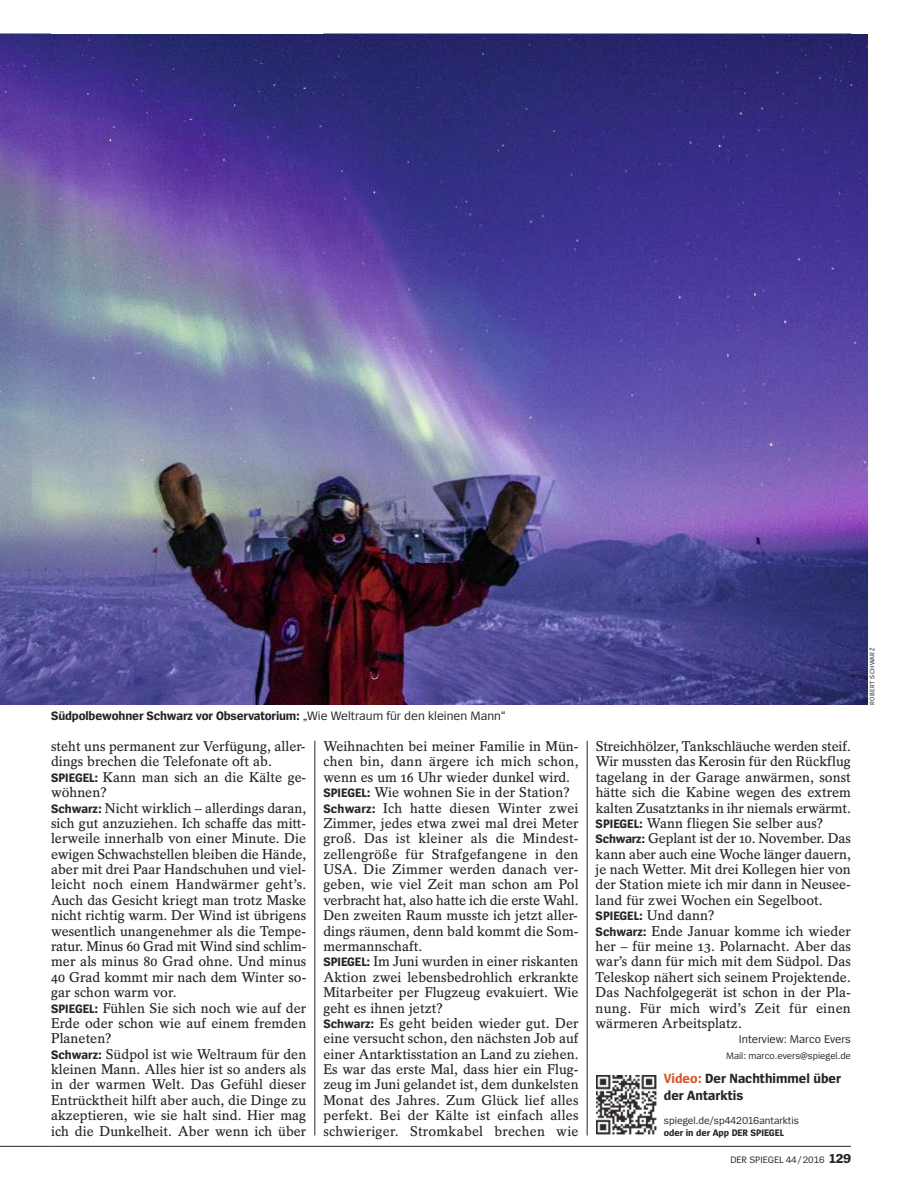
<style>
.page{position:relative;width:902px;height:1191px;background:#fff}
.page>*{position:absolute;margin:0;border:0;box-sizing:border-box;transform-origin:0 0}
.t1{font:600 14.1px/15.3px "Spiegel Serif";color:#272627}
.t2{font:700 13.8px/16.5px "Spiegel Sans";color:#272627}
.t3{font:700 12.75px "Spiegel Sans";letter-spacing:-.01em;color:#272627}
.t4{font:11.7px "Spiegel Sans";color:#272627}
.t5{font:10.5px "Spiegel Sans";color:#272627}
.t6{font:700 9.9px "Spiegel Sans";color:#272627}
.t7{font:9.75px "Spiegel Sans";color:#272627}
.t8{font:6.75px "Spiegel Sans";letter-spacing:.05em;color:#272627}
.s1{font-weight:400}
.s2{font-family:"Spiegel Sans";font-weight:700;font-size:12.75px}
.s3{font-family:"Spiegel Serif";font-weight:600;font-size:14.1px}
.s4{color:#d3592c}
.s5{font-weight:700;font-size:13.5px}
</style>
<div class="page">
<hr style="left:0;top:1146px;width:51px;height:1px;background:#272627">
<hr style="left:51px;top:1146px;width:799px;height:1px;background:#272627">
<hr style="left:314px;top:740px;width:1px;height:395px;background:#272627">
<hr style="left:587px;top:740px;width:1px;height:395px;background:#272627">
<img style="left:0;top:34px;width:867px;height:671px">
<img style="left:596px;top:1075px;width:60px;height:59px">
<p class="t3" style="left:51px;top:711px;width:456px">Südpolbewohner Schwarz vor Observatorium: <span class="s1">„Wie Weltraum für den kleinen Mann“</span></p>
<p class="t1" style="left:51px;top:740px;width:257px">steht uns permanent zur Verfügung, aller&shy;dings brechen die Telefonate oft ab.<br><span class="s2">SPIEGEL:</span> Kann man sich an die Kälte ge&shy;wöhnen?<br><span class="s2">Schwarz:</span> Nicht wirklich – allerdings daran, sich gut anzuziehen. Ich schaffe das mitt&shy;lerweile innerhalb von einer Minute. Die ewigen Schwachstellen bleiben die Hände, aber mit drei Paar Handschuhen und viel&shy;leicht noch einem Handwärmer geht’s.<br>Auch das Gesicht kriegt man trotz Maske nicht richtig warm. Der Wind ist übrigens wesentlich unangenehmer als die Tempe&shy;ratur. Minus 60 Grad mit Wind sind schlim&shy;mer als minus 80 Grad ohne. Und minus 40 Grad kommt mir nach dem Winter so&shy;gar schon warm vor.<br><span class="s2">SPIEGEL:</span> Fühlen Sie sich noch wie auf der Erde oder schon wie auf einem fremden Planeten?<br><span class="s2">Schwarz:</span> Südpol ist wie Weltraum für den kleinen Mann. Alles hier ist so anders als in der warmen Welt. Das Gefühl dieser Entrücktheit hilft aber auch, die Dinge zu akzeptieren, wie sie halt sind. Hier mag ich die Dunkelheit. Aber wenn ich über</p>
<p class="t1" style="left:323px;top:740px;width:257px">Weihnachten bei meiner Familie in Mün&shy;chen bin, dann ärgere ich mich schon, wenn es um 16 Uhr wieder dunkel wird.<br><span class="s2">SPIEGEL:</span> Wie wohnen Sie in der Station?<br><span class="s2">Schwarz:</span> Ich hatte diesen Winter zwei Zimmer, jedes etwa zwei mal drei Meter groß. Das ist kleiner als die Mindest&shy;zellengröße für Strafgefangene in den USA. Die Zimmer werden danach ver&shy;geben, wie viel Zeit man schon am Pol verbracht hat, also hatte ich die erste Wahl.<br>Den zweiten Raum musste ich jetzt aller&shy;dings räumen, denn bald kommt die Som&shy;mermannschaft.<br><span class="s2">SPIEGEL:</span> Im Juni wurden in einer riskanten Aktion zwei lebensbedrohlich erkrankte Mitarbeiter per Flugzeug evakuiert. Wie geht es ihnen jetzt?<br><span class="s2">Schwarz:</span> Es geht beiden wieder gut. Der eine versucht schon, den nächsten Job auf einer Antarktisstation an Land zu ziehen.<br>Es war das erste Mal, dass hier ein Flug&shy;zeug im Juni gelandet ist, dem dunkelsten Monat des Jahres. Zum Glück lief alles perfekt. Bei der Kälte ist einfach alles schwieriger. Stromkabel brechen wie</p>
<p class="t1" style="left:595px;top:740px;width:257px">Streichhölzer, Tankschläuche werden steif.<br>Wir mussten das Kerosin für den Rückflug tagelang in der Garage anwärmen, sonst hätte sich die Kabine wegen des extrem kalten Zusatztanks in ihr niemals erwärmt.<br><span class="s2">SPIEGEL:</span> Wann fliegen Sie selber aus?<br><span class="s2">Schwarz:</span> Geplant ist der 10. November. Das kann aber auch eine Woche länger dauern, je nach Wetter. Mit drei Kollegen hier von der Station miete ich mir dann in Neusee&shy;land für zwei Wochen ein Segelboot.</p>
<p class="t3" style="left:595px;top:911px;width:120px">SPIEGEL: <span class="s3">Und dann?</span></p>
<p class="t1" style="left:595px;top:924px;width:257px;text-align:justify"><span class="s2">Schwarz:</span> Ende Januar komme ich wieder her – für meine 13. Polarnacht. Aber das war’s dann für mich mit dem Südpol. Das Teleskop nähert sich seinem Projektende.<br>Das Nachfolgegerät ist schon in der Pla&shy;nung. Für mich wird’s Zeit für einen wärmeren Arbeitsplatz.</p>
<p class="t4" style="left:738px;top:1034px;width:113px">Interview: Marco Evers</p>
<p class="t7" style="left:726px;top:1051px;width:126px">Mail: marco.evers@spiegel.de</p>
<p class="t2" style="left:663px;top:1071px;width:179px"><span class="s4">Video:</span> Der Nachthimmel über der Antarktis</p>
<p class="t5" style="left:663px;top:1117px;width:137px">spiegel.de/sp442016antarktis</p>
<p class="t6" style="left:663px;top:1128px;width:122px">oder in der App DER SPIEGEL</p>
<p class="t7" style="left:730px;top:1156px;width:122px">DER SPIEGEL 44/2016 <span class="s5">129</span></p>
<p class="t8" style="left:869px;top:705px;width:58px;rotate:-90deg">ROBERT SCHWARZ</p>
</div>
